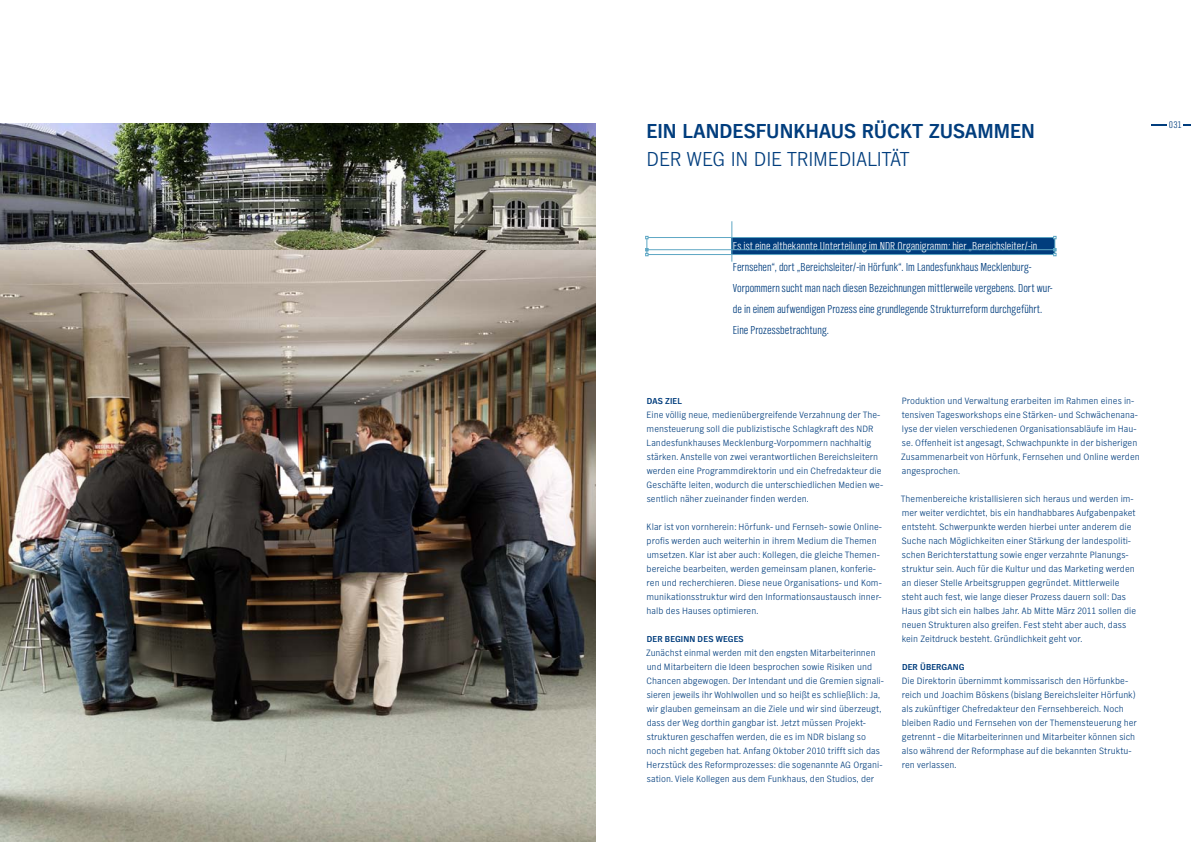
<style>
.page{position:relative;width:1191px;height:842px;background:#fff}
.page>*{position:absolute;margin:0;border:0;box-sizing:border-box;transform-origin:0 0}
.t1{font:700 21px "NDR Sans";color:#013d7d}
.t2{font:300 21px "NDR Sans";color:#013d7d}
.t3{font:300 12px/21px "NDR Sans Cond";color:#013d7d}
.t4{font:300 12px "NDR Sans Cond";color:#fff}
.t5{font:300 10px "NDR Sans Cond";color:#013d7d}
.t6{font:300 9.5px/14px "NDR Sans";letter-spacing:.005em;color:#013d7d}
.t7{font:700 9px "NDR Sans";letter-spacing:.015em;color:#013d7d}
</style>
<div class="page">
<img style="left:0;top:124px;width:595px;height:718px">
<div style="left:731px;top:237px;width:323px;height:18px;background:#013d7d"></div>
<hr style="left:731px;top:221px;width:1px;height:41px;background:#5ea7c4">
<div style="left:646px;top:237px;width:409px;height:18px;border:1px solid #5ea7c4"></div>
<hr style="left:646px;top:249px;width:409px;height:1px;background:#5ea7c4">
<svg style="left:645px;top:248px;width:3px;height:8px"></svg>
<svg style="left:1053px;top:248px;width:3px;height:8px"></svg>
<svg style="left:1151px;top:124px;width:16px;height:2px"></svg>
<svg style="left:1183px;top:124px;width:8px;height:2px"></svg>
<h1 class="t1" style="left:646px;top:119px;width:390px">EIN LANDESFUNKHAUS RÜCKT ZUSAMMEN</h1>
<h1 class="t2" style="left:646px;top:147px;width:161px">Der Weg in die Trimedialität</h1>
<p class="t4" style="left:733px;top:239px;width:306px">Es ist eine altbekannte Unterteilung im NDR Organigramm: hier „Bereichsleiter/-in</p>
<p class="t3" style="left:733px;top:256px;width:321px">Fernsehen“, dort „Bereichsleiter/-in Hörfunk“. Im Landesfunkhaus Mecklenburg-Vorpommern sucht man nach diesen Bezeichnungen mittlerweile vergebens. Dort wur&shy;de in einem aufwendigen Prozess eine grundlegende Strukturreform durchgeführt.<br>Eine Prozessbetrachtung.</p>
<p class="t7" style="left:647px;top:396px;width:36px">DAS ZIEL</p>
<p class="t6" style="left:646px;top:407px;width:238px">Eine völlig neue, medienübergreifende Verzahnung der The&shy;mensteuerung soll die publizistische Schlagkraft des NDR Landesfunkhauses Mecklenburg-Vorpommern nachhaltig stärken. Anstelle von zwei verantwortlichen Bereichsleitern werden eine Programmdirektorin und ein Chefredakteur die Geschäfte leiten, wodurch die unterschiedlichen Medien we&shy;sentlich näher zueinander finden werden.</p>
<p class="t6" style="left:646px;top:519px;width:236px">Klar ist von vornherein: Hörfunk- und Fernseh- sowie Online&shy;profis werden auch weiterhin in ihrem Medium die Themen umsetzen. Klar ist aber auch: Kollegen, die gleiche Themen&shy;bereiche bearbeiten, werden gemeinsam planen, konferie&shy;ren und recherchieren. Diese neue Organisations- und Kom&shy;munikationsstruktur wird den Informationsaustausch inner&shy;halb des Hauses optimieren.</p>
<p class="t7" style="left:647px;top:634px;width:97px">DER BEGINN DES WEGES</p>
<p class="t6" style="left:646px;top:645px;width:239px">Zunächst einmal werden mit den engsten Mitarbeiterinnen und Mitarbeitern die Ideen besprochen sowie Risiken und Chancen abgewogen. Der Intendant und die Gremien signali&shy;sieren jeweils ihr Wohlwollen und so heißt es schließlich: Ja, wir glauben gemeinsam an die Ziele und wir sind überzeugt, dass der Weg dorthin gangbar ist. Jetzt müssen Projekt&shy;strukturen geschaffen werden, die es im NDR bislang so noch nicht gegeben hat. Anfang Oktober 2010 trifft sich das Herzstück des Reformprozesses: die sogenannte AG Organi&shy;sation. Viele Kollegen aus dem Funkhaus, den Studios, der</p>
<p class="t6" style="left:901px;top:393px;width:240px">Produktion und Verwaltung erarbeiten im Rahmen eines in&shy;tensiven Tagesworkshops eine Stärken- und Schwächenana&shy;lyse der vielen verschiedenen Organisationsabläufe im Hau&shy;se. Offenheit ist angesagt, Schwachpunkte in der bisherigen Zusammenarbeit von Hörfunk, Fernsehen und Online werden angesprochen.</p>
<p class="t6" style="left:901px;top:491px;width:236px">Themenbereiche kristallisieren sich heraus und werden im&shy;mer weiter verdichtet, bis ein handhabbares Aufgabenpaket entsteht. Schwerpunkte werden hierbei unter anderem die Suche nach Möglichkeiten einer Stärkung der landespoliti&shy;schen Berichterstattung sowie enger verzahnte Planungs&shy;struktur sein. Auch für die Kultur und das Marketing werden an dieser Stelle Arbeitsgruppen gegründet. Mittlerweile steht auch fest, wie lange dieser Prozess dauern soll: Das Haus gibt sich ein halbes Jahr. Ab Mitte März 2011 sollen die neuen Strukturen also greifen. Fest steht aber auch, dass kein Zeitdruck besteht. Gründlichkeit geht vor.</p>
<p class="t7" style="left:902px;top:662px;width:64px">DER ÜBERGANG</p>
<p class="t6" style="left:902px;top:673px;width:236px">Die Direktorin übernimmt kommissarisch den Hörfunkbe&shy;reich und Joachim Böskens (bislang Bereichsleiter Hörfunk) als zukünftiger Chefredakteur den Fernsehbereich. Noch bleiben Radio und Fernsehen von der Themensteuerung her getrennt – die Mitarbeiterinnen und Mitarbeiter können sich also während der Reformphase auf die bekannten Struktu&shy;ren verlassen.</p>
<p class="t5" style="left:1168px;top:119px;width:14px">031</p>
</div>
